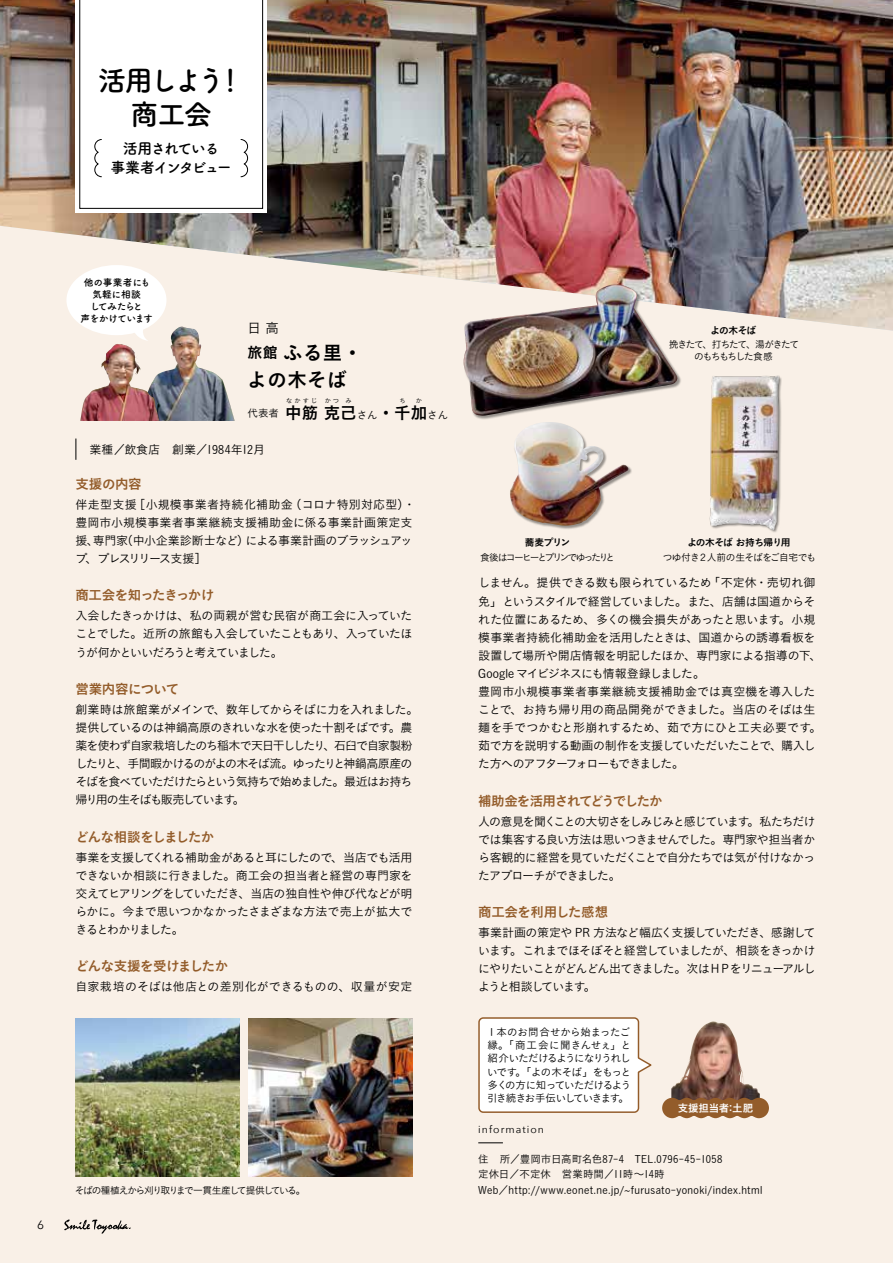
<style>
.page{position:relative;width:893px;height:1263px;background:#f9f0e7}
.page>*{position:absolute;margin:0;border:0;box-sizing:border-box;transform-origin:0 0}
.t1{font:700 28.5px/34px "Tsuku A Rd Gothic";letter-spacing:-.1em;color:#000}
.t2{font:19.5px "Koburina Go Std W6";letter-spacing:.02em;color:#000}
.t3{font:16.5px "Koburina Go Std W6";color:#000}
.t4{font:700 15px/19.2px "Tsuku A Rd Gothic";letter-spacing:-.11em;color:#000;text-align:center}
.t5{font:14.85px "Koburina Go Std W6";color:#000}
.t6{font:13.5px "Koburina Go Std W6";letter-spacing:-.05em;color:#935c2a}
.t7{font:13.5px "Koburina Go Std W6";letter-spacing:-.095em;color:#935c2a}
.t8{font:13.5px "Koburina Go Std W6";letter-spacing:-.03em;color:#935c2a}
.t9{font:13.5px "Koburina Go Std W3";color:#000}
.t10{font:12px/18px "Koburina Go Std W3";letter-spacing:-.055em;color:#000}
.t11{font:12px "Koburina Go Std W3";letter-spacing:.01em;color:#000}
.t12{font:12px "Koburina Go Std W3";letter-spacing:-.08em;color:#000}
.t13{font:12px "Koburina Go Std W3";letter-spacing:-.015em;color:#000}
.t14{font:12px "Koburina Go Std W3";letter-spacing:-.105em;color:#000}
.t15{font:12px "Koburina Go Std W3";letter-spacing:-.095em;color:#000}
.t16{font:12px "Koburina Go Std W3";letter-spacing:-.09em;color:#000}
.t17{font:12px "Koburina Go Std W3";letter-spacing:-.035em;color:#000}
.t18{font:12px "Koburina Go Std W3";letter-spacing:-.03em;color:#000}
.t19{font:12px "Koburina Go Std W3";letter-spacing:-.1em;color:#000}
.t20{font:12px "Koburina Go Std W3";letter-spacing:-.005em;color:#000}
.t21{font:12px "Koburina Go Std W3";letter-spacing:-.115em;color:#000}
.t22{font:12px "Koburina Go Std W3";letter-spacing:.03em;color:#000}
.t23{font:12px/18px "Koburina Go Std W3";letter-spacing:-.14em;color:#000}
.t24{font:12px "Koburina Go Std W3";letter-spacing:-.02em;color:#000}
.t25{font:12px "Avenir Next";color:#000}
.t26{font:10.5px/15.3px "Koburina Go Std W3";letter-spacing:.03em;color:#000}
.t27{font:10.5px/13.4px "Koburina Go Std W3";letter-spacing:-.06em;color:#000;text-align:right}
.t28{font:10.5px "Koburina Go Std W3";letter-spacing:-.08em;color:#000}
.t29{font:10.5px "Koburina Go Std W3";letter-spacing:-.12em;color:#000}
.t30{font:10.5px "Koburina Go Std W3";letter-spacing:-.01em;color:#000}
.t31{font:10.5px "Avenir Next";letter-spacing:.1em;color:#000}
.t32{font:10.5px "Koburina Go Std W6";letter-spacing:-.015em;color:#fff}
.t33{font:9.75px/12.1px "Koburina Go Std W3";letter-spacing:-.13em;color:#000;text-align:center}
.t34{font:700 9.75px/12px "Tsuku A Rd Gothic";letter-spacing:-.035em;color:#000;text-align:center}
.t35{font:9.75px "Koburina Go Std W6";letter-spacing:-.06em;color:#000}
.t36{font:9.75px "Koburina Go Std W3";letter-spacing:-.195em;color:#000}
.t37{font:9.75px "Koburina Go Std W3";letter-spacing:-.06em;color:#000}
.t38{font:6.45px "Koburina Go Std W3";letter-spacing:.295em;color:#000}
.s1{font-family:"Koburina Go Std W6";font-size:16.5px}
</style>
<div class="page">
<img style="left:0;top:0;width:893px;height:331px">
<img style="left:149px;top:327px;width:86px;height:94px">
<img style="left:80px;top:344px;width:80px;height:77px">
<img style="left:76px;top:1018px;width:164px;height:159px">
<img style="left:248px;top:1018px;width:165px;height:159px">
<div style="left:464px;top:285px;width:217px;height:135px;background:#000;opacity:.4"></div>
<img style="left:464px;top:285px;width:214px;height:131px">
<img style="left:709px;top:375px;width:73px;height:156px">
<div style="left:510px;top:422px;width:123px;height:108px;background:#000;opacity:.4"></div>
<img style="left:510px;top:422px;width:119px;height:104px">
<svg style="left:64px;top:1219px;width:67px;height:15px"></svg>
<svg style="left:76px;top:438px;width:1px;height:22px"></svg>
<div style="left:66px;top:265px;width:100px;height:70px;background:#fff;border-radius:50%"></div>
<svg style="left:135px;top:327px;width:14px;height:14px"></svg>
<div style="left:76px;top:0;width:191px;height:213px;background:#fff"></div>
<svg style="left:79px;top:0;width:184px;height:209px"></svg>
<img style="left:671px;top:1021px;width:89px;height:77px">
<svg style="left:662px;top:1098px;width:107px;height:20px"></svg>
<svg style="left:478px;top:1017px;width:174px;height:96px"></svg>
<svg style="left:478px;top:1142px;width:25px;height:1px"></svg>
<h1 class="t1" style="left:130px;top:62px;width:97px;text-indent:-32px">活用しよう商工会</h1>
<p class="t4" style="left:110px;top:138px;width:123px">活用されている<br>事業者インタビュー</p>
<h1 class="t1" style="left:216px;top:62px;width:30px">!</h1>
<p class="t25" style="left:37px;top:1215px;width:8px">6</p>
<p class="t34" style="left:80px;top:276px;width:74px">他の事業者にも気軽に相談<br>してみたらと<br>声をかけています</p>
<p class="t9" style="left:248px;top:318px;width:33px">日高</p>
<h2 class="t2" style="left:283px;top:337px;width:81px">ふる里・</h2>
<p class="t5" style="left:248px;top:341px;width:32px">旅館</p>
<h2 class="t2" style="left:248px;top:364px;width:101px">よの木そば</h2>
<p class="t30" style="left:248px;top:405px;width:33px">代表者</p>
<p class="t38" style="left:286px;top:395px;width:33px">なかすじ</p>
<p class="t38" style="left:325px;top:395px;width:16px">かつ</p>
<p class="t38" style="left:345px;top:395px;width:8px">み</p>
<p class="t38" style="left:399px;top:395px;width:8px">ち</p>
<p class="t38" style="left:416px;top:395px;width:8px">か</p>
<p class="t30" style="left:411px;top:407px;width:39px"><span class="s1">加</span>さん</p>
<h3 class="t3" style="left:285px;top:400px;width:73px">中筋克己</h3>
<h3 class="t3" style="left:378px;top:400px;width:34px">・千</h3>
<p class="t30" style="left:357px;top:407px;width:22px">さん</p>
<p class="t20" style="left:90px;top:440px;width:177px">業種／飲食店　創業／1984年12月</p>
<p class="t6" style="left:76px;top:473px;width:68px">支援の内容</p>
<p class="t22" style="left:133px;top:495px;width:161px">［小規模事業者持続化補助金</p>
<p class="t11" style="left:289px;top:495px;width:128px">（コロナ特別対応型・(</p>
<p class="t10" style="left:76px;top:495px;width:63px">伴走型支援</p>
<p class="t11" style="left:76px;top:513px;width:339px">豊岡市小規模事業者事業継続支援補助金に係る事業計画策定支</p>
<p class="t12" style="left:245px;top:531px;width:169px">による事業計画のブラッシュアッ</p>
<p class="t24" style="left:121px;top:531px;width:130px">（中小企業診断士など）</p>
<p class="t10" style="left:93px;top:531px;width:37px">専門家</p>
<p class="t23" style="left:86px;top:531px;width:123px;text-indent:-10px">援、<br>、プレスリリース支援[</p>
<p class="t10" style="left:76px;top:549px;width:13px">プ</p>
<p class="t6" style="left:76px;top:585px;width:140px">商工会を知ったきっかけ</p>
<p class="t10" style="left:76px;top:607px;width:339px;text-align:justify">入会したきっかけは、私の両親が営む民宿が商工会に入っていたことでした。近所の旅館も入会していたこともあり、入っていたほうが何かといいだろうと考えていました。</p>
<p class="t6" style="left:76px;top:678px;width:105px">営業内容について</p>
<p class="t10" style="left:389px;top:700px;width:31px;text-indent:-313px">創業時は旅館業がメインで、数年してからそばに力を入れました。。農</p>
<p class="t10" style="left:323px;top:718px;width:91px;text-indent:-248px">提供しているのは神鍋高原のきれいな水を使った十割そばです<br>、石臼で自家製粉</p>
<p class="t19" style="left:76px;top:736px;width:251px">薬を使わず自家栽培したのち稲木で天日干ししたり</p>
<p class="t15" style="left:76px;top:755px;width:339px">したりと、手間暇かけるのがよの木そば流。ゆったりと神鍋高原産の</p>
<p class="t16" style="left:76px;top:773px;width:339px">そばを食べていただけたらという気持ちで始めました。最近はお持ち</p>
<p class="t10" style="left:233px;top:791px;width:13px">。</p>
<p class="t21" style="left:76px;top:791px;width:161px">帰り用の生そばも販売しています</p>
<p class="t6" style="left:76px;top:826px;width:140px">どんな相談をしましたか</p>
<p class="t10" style="left:76px;top:848px;width:339px;text-align:justify">事業を支援してくれる補助金があると耳にしたので、当店でも活用できないか相談に行きました。商工会の担当者と経営の専門家を交えてヒアリングをしていただき、当店の独自性や伸び代などが明らかに。今まで思いつかなかったさまざまな方法で売上が拡大できるとわかりました。</p>
<p class="t6" style="left:76px;top:956px;width:154px">どんな支援を受けましたか</p>
<p class="t11" style="left:76px;top:978px;width:339px">自家栽培のそばは他店との差別化ができるものの、収量が安定</p>
<p class="t33" style="left:75px;top:1184px;width:232px">そばの種植えから刈り取りまで一貫生産して提供している。</p>
<p class="t35" style="left:711px;top:323px;width:47px">よの木そば</p>
<p class="t33" style="left:669px;top:338px;width:132px">挽きたて、打ちたて、湯がきたてのもちもちした食感</p>
<p class="t35" style="left:525px;top:535px;width:47px">蕎麦プリン</p>
<p class="t36" style="left:480px;top:550px;width:137px">食後はコーヒーとプリンでゆったりと</p>
<p class="t35" style="left:687px;top:535px;width:105px">よの木そばお持ち帰り用</p>
<p class="t37" style="left:698px;top:550px;width:120px">２人前の生そばをご自宅でも</p>
<p class="t33" style="left:663px;top:551px;width:39px">つゆ付き</p>
<p class="t10" style="left:708px;top:574px;width:109px">「不定休・売切れ御</p>
<p class="t10" style="left:478px;top:574px;width:235px">しません。提供できる数も限られているため</p>
<p class="t12" style="left:478px;top:592px;width:339px">免」というスタイルで経営していました。また、店舗は国道からそ</p>
<p class="t10" style="left:779px;top:610px;width:38px">。小規</p>
<p class="t18" style="left:478px;top:610px;width:304px">れた位置にあるため、多くの機会損失があったと思います</p>
<p class="t13" style="left:478px;top:628px;width:339px">模事業者持続化補助金を活用したときは、国道からの誘導看板を</p>
<p class="t17" style="left:478px;top:646px;width:345px">設置して場所や開店情報を明記したほか、専門家による指導の下、</p>
<p class="t12" style="left:478px;top:664px;width:228px">Google マイビジネスにも情報登録しました。</p>
<p class="t11" style="left:478px;top:682px;width:339px">豊岡市小規模事業者事業継続支援補助金では真空機を導入した</p>
<p class="t13" style="left:478px;top:700px;width:339px">ことで、お持ち帰り用の商品開発ができました。当店のそばは生</p>
<p class="t10" style="left:809px;top:718px;width:13px">。</p>
<p class="t10" style="left:478px;top:718px;width:339px">麺を手でつかむと形崩れするため、茹で方にひと工夫必要です茹で方を説明する動画の制作を支援していただいたことで、購入した方へのアフターフォローもできました。</p>
<p class="t7" style="left:478px;top:790px;width:186px">補助金を活用されてどうでしたか</p>
<p class="t10" style="left:747px;top:812px;width:69px">。私たちだけ</p>
<p class="t10" style="left:478px;top:812px;width:339px">人の意見を聞くことの大切さをしみじみと感じています<br>では集客する良い方法は思いつきませんでした。専門家や担当者から客観的に経営を見ていただくことで自分たちでは気が付けなかったアプローチができました。</p>
<p class="t8" style="left:478px;top:902px;width:131px">商工会を利用した感想</p>
<p class="t10" style="left:478px;top:923px;width:339px;text-align:right">事業計画の策定や PR 方法など幅広く支援していただき、感謝して。これまでほそぼそと経営していましたが、相談をきっかけ</p>
<p class="t10" style="left:478px;top:942px;width:35px">います</p>
<p class="t14" style="left:478px;top:960px;width:339px">にやりたいことがどんどん出てきました。次はＨＰをリニューアルし</p>
<p class="t10" style="left:584px;top:978px;width:13px">。</p>
<p class="t14" style="left:478px;top:978px;width:109px">ようと相談しています</p>
<p class="t27" style="left:486px;top:1025px;width:146px">１本のお問合せから始まったご縁。「商工会に聞きんせぇ」と紹介いただけるようになりうれし。「よの木そば」をもっと</p>
<p class="t30" style="left:487px;top:1064px;width:32px">いです</p>
<p class="t28" style="left:487px;top:1077px;width:145px">多くの方に知っていただけるよう</p>
<p class="t30" style="left:619px;top:1090px;width:12px">。</p>
<p class="t29" style="left:487px;top:1090px;width:135px">引き続きお手伝いしていきます</p>
<p class="t31" style="left:478px;top:1121px;width:67px">information</p>
<p class="t26" style="left:478px;top:1151px;width:286px">住　所／豊岡市日高町名色87-4　TEL.0796-45-1058<br>定休日／不定休　営業時間／11時～14時<br>Web／http://www.eonet.ne j p. ~/ furusato-yonoki/index.html</p>
<p class="t32" style="left:678px;top:1100px;width:77px">支援担当者土肥</p>
<p class="t32" style="left:726px;top:1100px;width:12px">：</p>
</div>
